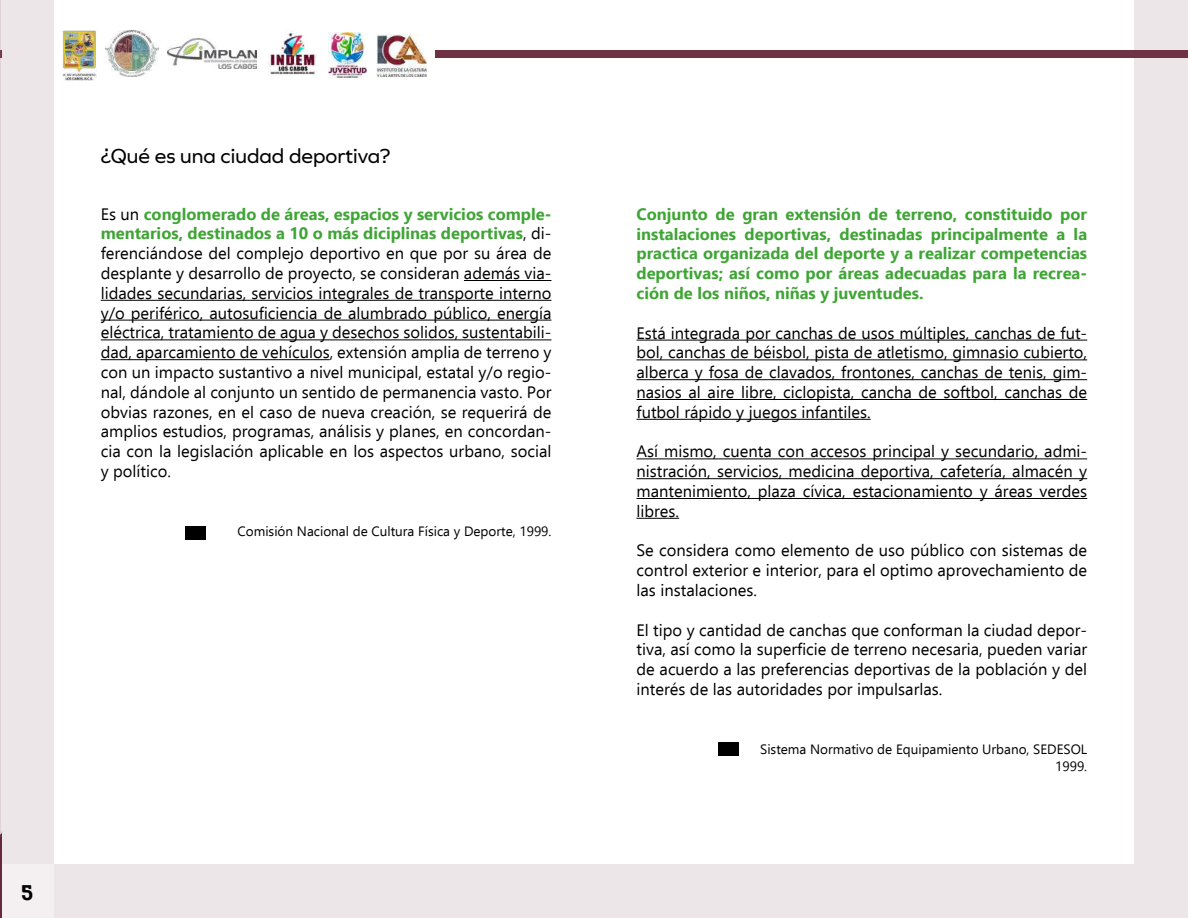
<style>
.page{position:relative;width:1188px;height:918px;background:#fff}
.page>*{position:absolute;margin:0;border:0;box-sizing:border-box;transform-origin:0 0}
.t1{font:21.9px "Ottine Slab";color:#000}
.t2{font:21px "Mathelo";color:#000}
.t3{font:16.5px/19.8px "Ebrima";color:#000;text-align:justify}
.t4{font:700 16.5px/19.8px "Ebrima";color:#3fa535;text-align:justify}
.t5{font:13.5px/16.2px "Ebrima";color:#000;text-align:right}
.s1{font-weight:700;color:#3fa535}
</style>
<div class="page">
<div style="left:1134px;top:0;width:54px;height:918px;background:#ede6e8"></div>
<div style="left:0;top:0;width:54px;height:918px;background:#ede6e8"></div>
<div style="left:435px;top:50px;width:753px;height:8px;background:#6f3244"></div>
<div style="left:54px;top:864px;width:1080px;height:54px;background:#ede6e8"></div>
<div style="left:0;top:864px;width:54px;height:54px;background:#f4eff1"></div>
<img style="left:105px;top:31px;width:53px;height:45px">
<img style="left:62px;top:30px;width:34px;height:51px">
<img style="left:167px;top:39px;width:90px;height:29px">
<img style="left:267px;top:33px;width:49px;height:42px">
<img style="left:328px;top:32px;width:38px;height:45px">
<img style="left:377px;top:34px;width:50px;height:43px">
<hr style="left:0;top:0;width:1px;height:918px;background:#a6818c">
<img style="left:0;top:832px;width:1px;height:86px">
<hr style="left:464px;top:280px;width:87px;height:1px;background:#000">
<hr style="left:101px;top:300px;width:450px;height:1px;background:#000">
<hr style="left:101px;top:320px;width:450px;height:1px;background:#000">
<hr style="left:101px;top:339px;width:450px;height:1px;background:#000">
<hr style="left:101px;top:359px;width:229px;height:1px;background:#000">
<hr style="left:637px;top:340px;width:450px;height:1px;background:#000">
<hr style="left:637px;top:359px;width:450px;height:1px;background:#000">
<hr style="left:637px;top:379px;width:450px;height:1px;background:#000">
<hr style="left:637px;top:399px;width:450px;height:1px;background:#000">
<hr style="left:637px;top:419px;width:234px;height:1px;background:#000">
<hr style="left:637px;top:458px;width:450px;height:1px;background:#000">
<hr style="left:637px;top:478px;width:450px;height:1px;background:#000">
<hr style="left:637px;top:498px;width:450px;height:1px;background:#000">
<hr style="left:637px;top:518px;width:42px;height:1px;background:#000">
<div style="left:186px;top:526px;width:20px;height:14px;background:#000"></div>
<div style="left:719px;top:742px;width:20px;height:14px;background:#000"></div>
<p class="t2" style="left:101px;top:144px;width:291px">¿Qué es una ciudad deportiva?</p>
<p class="t3" style="left:101px;top:203px;width:452px">Es un <span class="s1">conglomerado de áreas, espacios y servicios comple&shy;mentarios, destinados a 10 o más diciplinas deportivas</span>, di&shy;ferenciándose del complejo deportivo en que por su área de desplante y desarrollo de proyecto, se consideran además via&shy;lidades secundarias, servicios integrales de transporte interno y/o periférico, autosuficiencia de alumbrado público, energía eléctrica, tratamiento de agua y desechos solidos, sustentabili&shy;dad, aparcamiento de vehículos, extensión amplia de terreno y con un impacto sustantivo a nivel municipal, estatal y/o regio&shy;nal, dándole al conjunto un sentido de permanencia vasto. Por obvias razones, en el caso de nueva creación, se requerirá de amplios estudios, programas, análisis y planes, en concordan&shy;cia con la legislación aplicable en los aspectos urbano, social y político.</p>
<p class="t5" style="left:238px;top:523px;width:315px">Comisión Nacional de Cultura Física y Deporte, 1999.</p>
<h1 class="t1" style="left:22px;top:875px;width:13px">5</h1>
<p class="t4" style="left:637px;top:203px;width:452px">Conjunto de gran extensión de terreno, constituido por instalaciones deportivas, destinadas principalmente a la practica organizada del deporte y a realizar competencias deportivas; así como por áreas adecuadas para la recrea&shy;ción de los niños, niñas y juventudes.</p>
<p class="t3" style="left:637px;top:322px;width:452px">Está integrada por canchas de usos múltiples, canchas de fut&shy;bol, canchas de béisbol, pista de atletismo, gimnasio cubierto, alberca y fosa de clavados, frontones, canchas de tenis, gim&shy;nasios al aire libre, ciclopista, cancha de softbol, canchas de futbol rápido y juegos infantiles.</p>
<p class="t3" style="left:637px;top:441px;width:452px">Así mismo, cuenta con accesos principal y secundario, admi&shy;nistración, servicios, medicina deportiva, cafetería, almacén y mantenimiento, plaza cívica, estacionamiento y áreas verdes libres.</p>
<p class="t3" style="left:637px;top:540px;width:452px">Se considera como elemento de uso público con sistemas de control exterior e interior, para el optimo aprovechamiento de las instalaciones.</p>
<p class="t3" style="left:637px;top:619px;width:452px">El tipo y cantidad de canchas que conforman la ciudad depor&shy;tiva, así como la superficie de terreno necesaria, pueden variar de acuerdo a las preferencias deportivas de la población y del interés de las autoridades por impulsarlas.</p>
<p class="t5" style="left:760px;top:741px;width:329px">Sistema Normativo de Equipamiento Urbano, SEDESOL<br>1999.</p>
</div>
